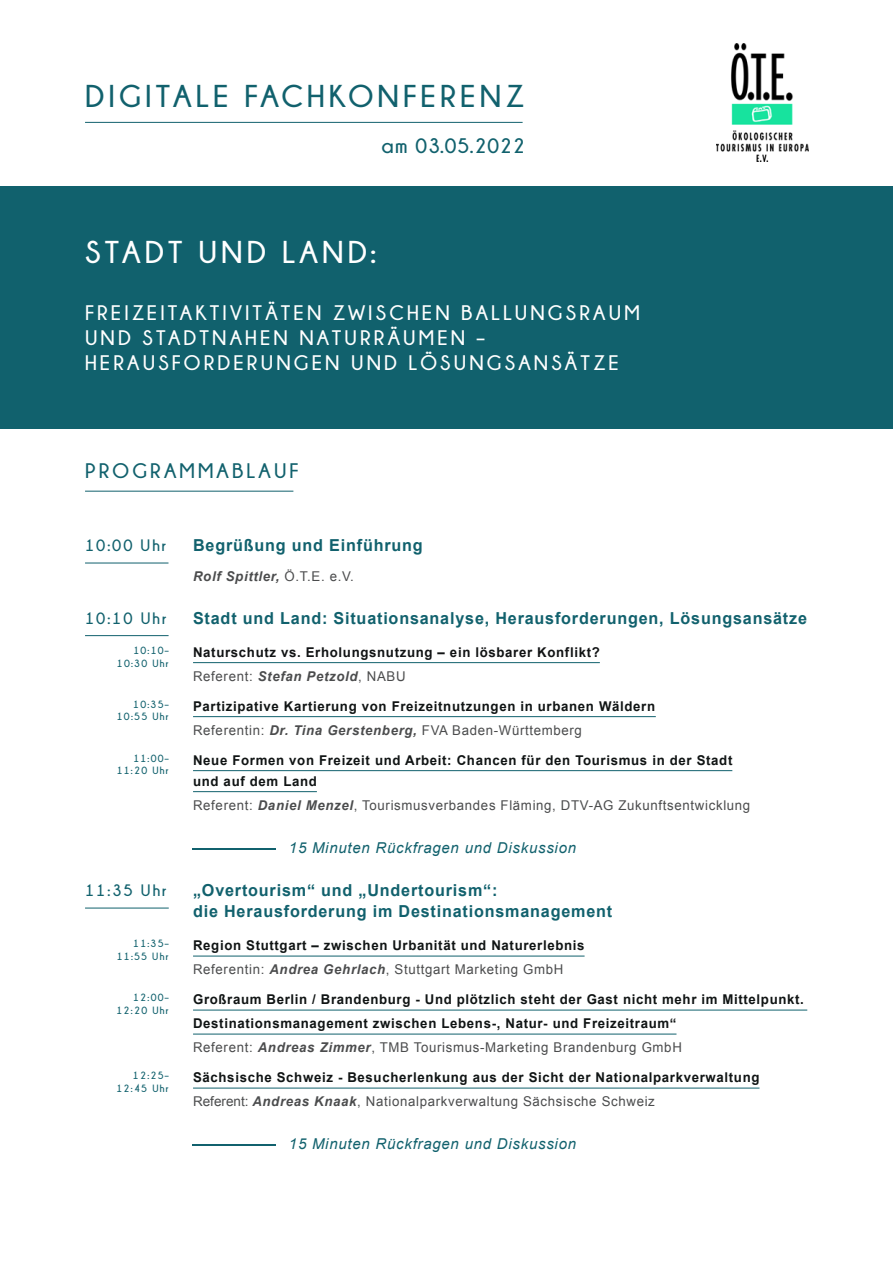
<style>
.page{position:relative;width:893px;height:1263px;background:#fff}
.page>*{position:absolute;margin:0;border:0;box-sizing:border-box;transform-origin:0 0}
.t1{font:700 31.5px "Champagne&Limousines";letter-spacing:.13em;color:#11616d}
.t2{font:700 31.5px "Champagne&Limousines";letter-spacing:.13em;color:#fff}
.t3{font:700 21px/25.2px "Champagne&Limousines";letter-spacing:.15em;color:#fff}
.t4{font:700 21px "Champagne&Limousines";letter-spacing:.15em;color:#11616d}
.t5{font:700 21px "Champagne&Limousines";letter-spacing:.04em;color:#11616d}
.t6{font:700 16.5px/21px "Arial";letter-spacing:.05em;color:#11616d}
.t7{font:700 16.5px "Champagne&Limousines";letter-spacing:.12em;color:#11616d}
.t8{font:italic 15px "Arial";letter-spacing:.05em;color:#11616d;scale:10 1}
.t9{font:700 13.5px/24px "Arial";letter-spacing:.05em;color:#101414}
.t10{font:700 13.5px/24px "Arial";letter-spacing:.05em;color:#111314}
.t11{font:13.5px "Arial";letter-spacing:.05em;color:#4b4c4d}
.t12{font:italic 700 13.5px "Arial";letter-spacing:.05em;color:#4b4c4d}
.t13{font:700 10.5px/12.6px "Champagne&Limousines";letter-spacing:.12em;color:#11616d;text-align:right}
.s1{font-weight:400;font-style:normal}
.s2{font-weight:400;color:#4b4c4d}
.s3{font-style:italic;color:#4b4c4d}
.s4{font-weight:700;font-style:italic}
</style>
<div class="page">
<hr style="left:85px;top:563px;width:83px;height:1px;background:#11616d">
<hr style="left:85px;top:635px;width:84px;height:1px;background:#11616d">
<hr style="left:193px;top:662px;width:407px;height:1px;background:#11616d">
<hr style="left:193px;top:716px;width:463px;height:1px;background:#11616d">
<hr style="left:193px;top:770px;width:539px;height:1px;background:#11616d">
<hr style="left:193px;top:791px;width:124px;height:1px;background:#11616d">
<hr style="left:85px;top:908px;width:84px;height:1px;background:#11616d">
<hr style="left:193px;top:956px;width:392px;height:1px;background:#11616d">
<hr style="left:193px;top:1010px;width:614px;height:1px;background:#11616d">
<hr style="left:193px;top:1034px;width:483px;height:1px;background:#11616d">
<hr style="left:193px;top:1088px;width:566px;height:1px;background:#11616d">
<hr style="left:85px;top:122px;width:438px;height:1px;background:#11616d">
<hr style="left:85px;top:491px;width:208px;height:1px;background:#11616d">
<div style="left:0;top:186px;width:893px;height:243px;background:#11616d"></div>
<img style="left:716px;top:44px;width:92px;height:117px">
<h1 class="t1" style="left:85px;top:79px;width:440px">DIGITALE FACHKONFERENZ</h1>
<h2 class="t5" style="left:381px;top:134px;width:145px">am 03.05.2022</h2>
<h1 class="t2" style="left:85px;top:234px;width:293px">STADT UND LAND:</h1>
<h2 class="t3" style="left:85px;top:300px;width:556px">FREIZEITAKTIVITÄTEN ZWISCHEN BALLUNGSRAUM<br>UND STADTNAHEN NATURRÄUMEN –<br>HERAUSFORDERUNGEN UND LÖSUNGSANSÄTZE</h2>
<h2 class="t4" style="left:85px;top:459px;width:215px">PROGRAMMABLAUF</h2>
<p class="t7" style="left:85px;top:536px;width:83px">10:00 Uhr</p>
<p class="t6" style="left:193px;top:535px;width:231px">Begrüßung und Einführung</p>
<p class="t12" style="left:193px;top:567px;width:162px">Rolf Spittler, <span class="s1">Ö.T.E. e.V.</span></p>
<p class="t7" style="left:85px;top:609px;width:83px">10:10 Uhr</p>
<p class="t6" style="left:193px;top:608px;width:615px">Stadt und Land: Situationsanalyse, Herausforderungen, Lösungsansätze</p>
<p class="t10" style="left:193px;top:640px;width:408px">Naturschutz vs. Erholungsnutzung – ein lösbarer Konflikt?<br><span class="s2">Referent:</span> <span class="s3">Stefan Petzold</span><span class="s2">, NABU</span></p>
<p class="t9" style="left:193px;top:694px;width:464px">Partizipative Kartierung von Freizeitnutzungen in urbanen Wäldern<br><span class="s2">Referentin:</span> <span class="s3">Dr. Tina Gerstenberg,</span> <span class="s2">FVA Baden-Württemberg</span></p>
<p class="t9" style="left:193px;top:750px;width:541px;line-height:21px">Neue Formen von Freizeit und Arbeit: Chancen für den Tourismus in der Stadt und auf dem Land</p>
<p class="t11" style="left:193px;top:796px;width:559px">Referent: <span class="s4">Daniel Menzel</span>, Tourismusverbandes Fläming, DTV-AG Zukunftsentwicklung</p>
<p class="t8" style="left:193px;top:838px;width:40px">– 15 Minuten Rückfragen und Diskussion</p>
<p class="t7" style="left:85px;top:881px;width:83px">11:35 Uhr</p>
<p class="t6" style="left:193px;top:880px;width:421px">„Overtourism“ und „Undertourism“:<br>die Herausforderung im Destinationsmanagement</p>
<p class="t9" style="left:193px;top:934px;width:393px">Region Stuttgart – zwischen Urbanität und Naturerlebnis<br><span class="s2">Referentin:</span> <span class="s3">Andrea Gehrlach</span><span class="s2">, Stuttgart Marketing GmbH</span></p>
<p class="t9" style="left:193px;top:988px;width:612px">Großraum Berlin / Brandenburg - Und plötzlich steht der Gast nicht mehr im Mittelpunkt.<br>Destinationsmanagement zwischen Lebens-, Natur- und Freizeitraum“<br><span class="s2">Referent:</span> <span class="s3">Andreas Zimmer</span><span class="s2">, TMB Tourismus-Marketing Brandenburg GmbH</span></p>
<p class="t9" style="left:193px;top:1066px;width:568px">Sächsische Schweiz - Besucherlenkung aus der Sicht der Nationalparkverwaltung<br><span class="s2">Referent:</span> <span class="s3">Andreas Knaak</span><span class="s2">, Nationalparkverwaltung Sächsische Schweiz</span></p>
<p class="t8" style="left:193px;top:1134px;width:40px">– 15 Minuten Rückfragen und Diskussion</p>
<p class="t13" style="left:117px;top:644px;width:53px">10:10–<br>10:30 Uhr</p>
<p class="t13" style="left:117px;top:697px;width:53px">10:35–<br>10:55 Uhr</p>
<p class="t13" style="left:117px;top:752px;width:54px">11:00–<br>11:20 Uhr</p>
<p class="t13" style="left:117px;top:937px;width:54px">11:35–<br>11:55 Uhr</p>
<p class="t13" style="left:117px;top:991px;width:54px">12:00–<br>12:20 Uhr</p>
<p class="t13" style="left:116px;top:1069px;width:54px">12:25–<br>12:45 Uhr</p>
</div>
